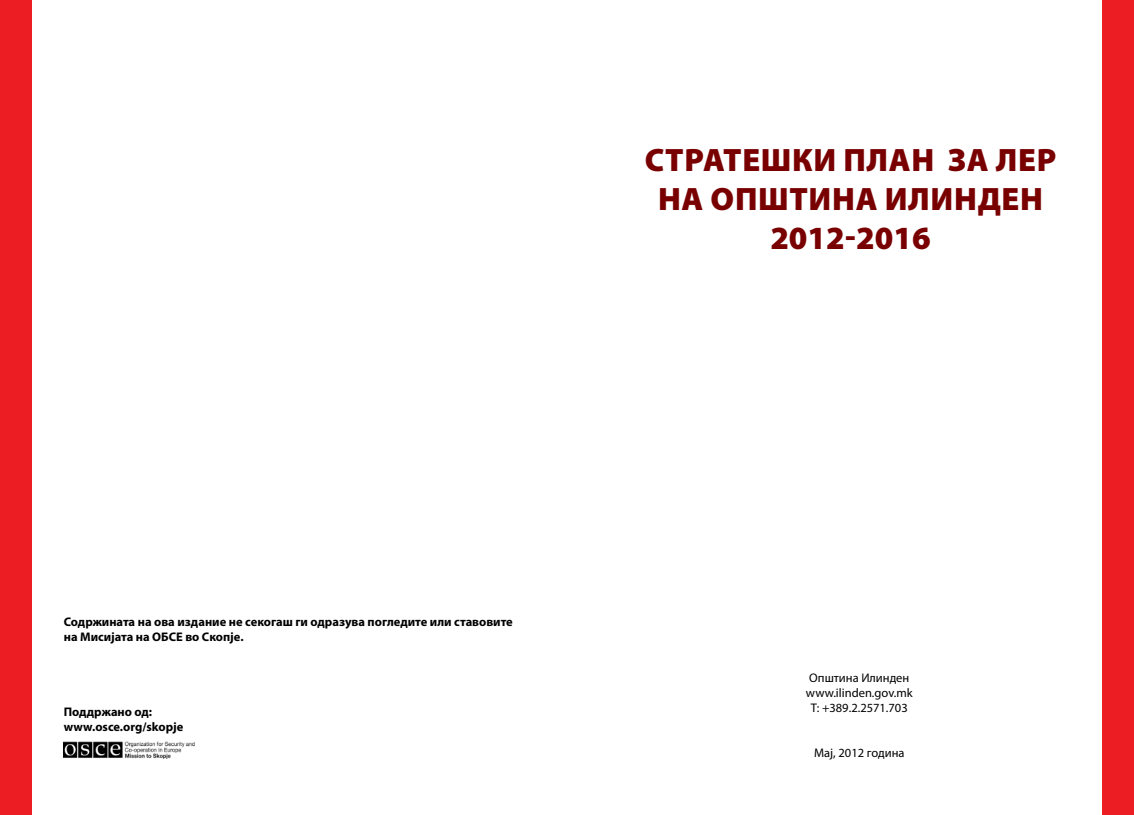
<style>
.page{position:relative;width:1134px;height:815px;background:#fff}
.page>*{position:absolute;margin:0;border:0;box-sizing:border-box;transform-origin:0 0}
.t1{font:900 32.5px "Myriad Pro";letter-spacing:.02em;color:#790000}
.t2{font:900 32.5px "Myriad Pro";color:#790000}
.t3{font:700 12.5px/15px "Myriad Pro";color:#000}
.t4{font:12.5px/15px "Myriad Pro";color:#000;text-align:center}
</style>
<div class="page">
<div style="left:0;top:0;width:32px;height:815px;background:#ed1d24"></div>
<div style="left:1102px;top:0;width:32px;height:815px;background:#ed1d24"></div>
<img style="left:64px;top:741px;width:130px;height:17px">
<h1 class="t1" style="left:645px;top:139px;width:372px">Стратешки план за ЛЕР</h1>
<h1 class="t1" style="left:658px;top:178px;width:386px">на Општина Илинден</h1>
<h1 class="t2" style="left:770px;top:217px;width:162px">2012-2016</h1>
<p class="t3" style="left:64px;top:614px;width:451px">Содржината на ова издание не секогаш ги одразува погледите или ставовите на Мисијата на ОБСЕ во Скопје.</p>
<p class="t3" style="left:64px;top:704px;width:121px">Поддржано од: www.osce.org/skopje</p>
<p class="t4" style="left:806px;top:670px;width:108px">Општина Илинден www.ilinden.gov.mk<br>T: +389.2.2571.703</p>
<p class="t4" style="left:814px;top:745px;width:92px">Мај, 2012 година</p>
</div>
